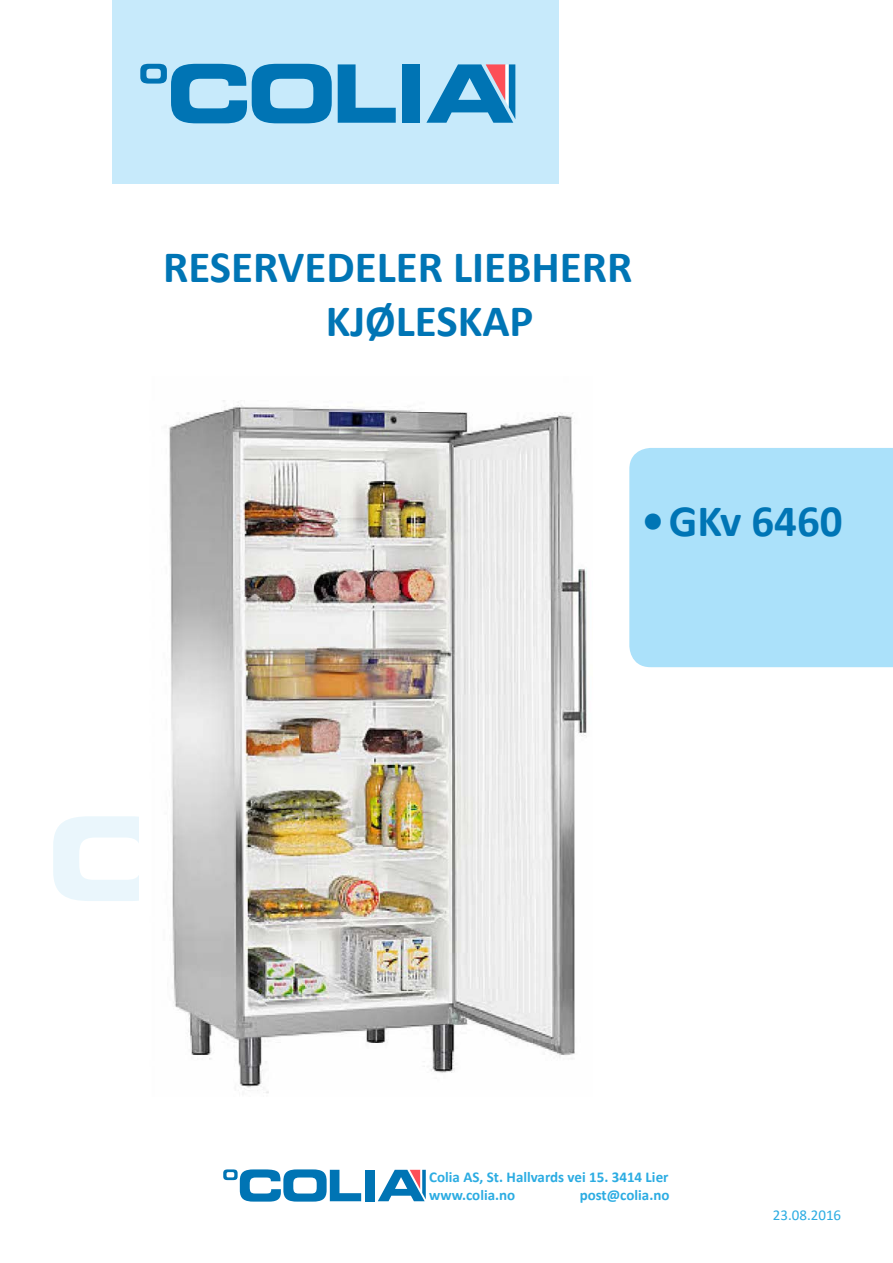
<style>
.page{position:relative;width:893px;height:1263px;background:#fff}
.page>*{position:absolute;margin:0;border:0;box-sizing:border-box;transform-origin:0 0}
.t1{font:700 45px/54px "Calibri";color:#0075b5}
.t2{font:700 15px/18px "Calibri";color:#2cace2}
.t3{font:15px "Calibri";color:#2cace2}
</style>
<div class="page">
<div style="left:112px;top:0;width:446px;height:184px;background:#c7eafb"></div>
<div style="left:629px;top:448px;width:264px;height:219px;background:#abe1fa"></div>
<svg style="left:140px;top:64px;width:192px;height:59px"></svg>
<svg style="left:338px;top:64px;width:58px;height:59px"></svg>
<div style="left:402px;top:64px;width:18px;height:59px;background:#0074b4"></div>
<svg style="left:426px;top:64px;width:89px;height:59px"></svg>
<svg style="left:223px;top:1169px;width:138px;height:32px"></svg>
<div style="left:365px;top:1170px;width:9px;height:31px;background:#0074b4"></div>
<svg style="left:378px;top:1170px;width:48px;height:31px"></svg>
<svg style="left:53px;top:816px;width:86px;height:85px"></svg>
<img style="left:169px;top:400px;width:418px;height:693px">
<h1 class="t1" style="left:326px;top:238px;width:308px;text-indent:-163px">RESERVEDELER LIEBHERR<br>KJØLESKAP</h1>
<h1 class="t1" style="left:642px;top:493px;width:203px">•GKv 6460</h1>
<p class="t2" style="left:429px;top:1168px;width:241px">Colia AS, St. Hallvards vei 15. 3414 Lier www.colia.no</p>
<p class="t2" style="left:580px;top:1186px;width:91px">post@colia.no</p>
<p class="t3" style="left:773px;top:1205px;width:70px">23.08.2016</p>
</div>
